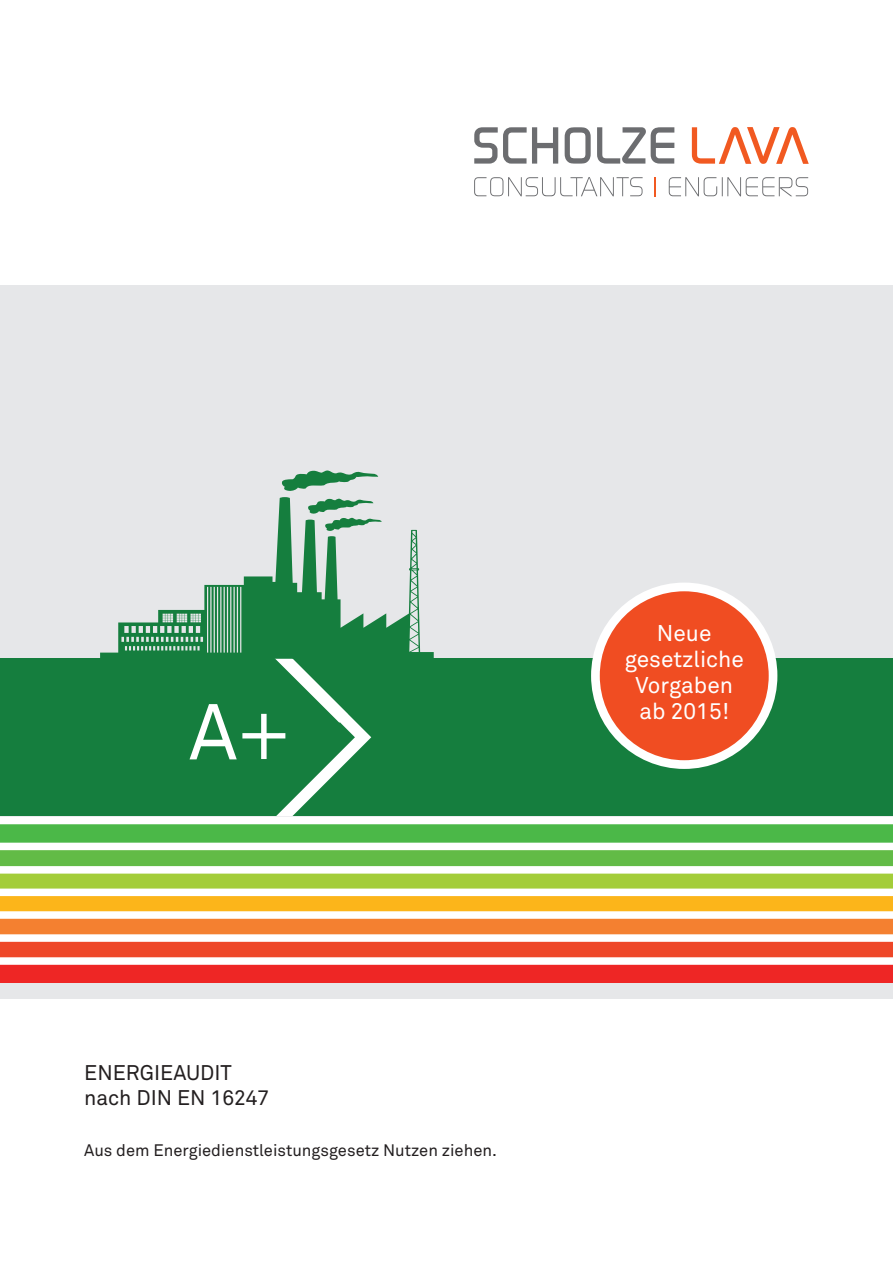
<style>
.page{position:relative;width:893px;height:1263px;background:#fff}
.page>*{position:absolute;margin:0;border:0;box-sizing:border-box;transform-origin:0 0}
.t1{font:78px "Akkurat";color:#fff}
.t2{font:22.65px/26.1px "Akkurat";color:#fff;text-align:center}
.t3{font:21px/25.5px "Akkurat";color:#231f20}
.t4{font:16.5px "Akkurat";color:#231f20}
</style>
<div class="page">
<div style="left:0;top:285px;width:893px;height:714px;background:#e6e7e9"></div>
<svg style="left:692px;top:127px;width:117px;height:37px"></svg>
<svg style="left:474px;top:127px;width:200px;height:37px"></svg>
<svg style="left:669px;top:177px;width:139px;height:19px"></svg>
<svg style="left:654px;top:177px;width:2px;height:19px"></svg>
<svg style="left:474px;top:177px;width:169px;height:19px"></svg>
<div style="left:0;top:658px;width:893px;height:158px;background:#157e3e"></div>
<div style="left:595px;top:587px;width:178px;height:177px;background:#f04d22;border-radius:50%"></div>
<div style="left:591px;top:583px;width:186px;height:186px;border:9px solid #fff;border-radius:50%"></div>
<div style="left:0;top:960px;width:893px;height:23px;background:#ee2625"></div>
<div style="left:0;top:938px;width:893px;height:22px;background:#ee4728"></div>
<div style="left:0;top:915px;width:893px;height:23px;background:#f48030"></div>
<div style="left:0;top:892px;width:893px;height:23px;background:#fcb51a"></div>
<div style="left:0;top:870px;width:893px;height:22px;background:#a3cd39"></div>
<div style="left:0;top:847px;width:893px;height:23px;background:#62bb46"></div>
<div style="left:0;top:824px;width:893px;height:23px;background:#4bb848"></div>
<div style="left:0;top:843px;width:893px;height:7px;background:#fff"></div>
<div style="left:0;top:817px;width:893px;height:7px;background:#fff"></div>
<div style="left:0;top:866px;width:893px;height:8px;background:#fff"></div>
<div style="left:0;top:888px;width:893px;height:8px;background:#fff"></div>
<div style="left:0;top:911px;width:893px;height:8px;background:#fff"></div>
<div style="left:0;top:934px;width:893px;height:8px;background:#fff"></div>
<div style="left:0;top:957px;width:893px;height:8px;background:#fff"></div>
<svg style="left:275px;top:659px;width:96px;height:157px"></svg>
<svg style="left:282px;top:470px;width:96px;height:21px"></svg>
<svg style="left:100px;top:497px;width:334px;height:162px"></svg>
<h1 class="t1" style="left:189px;top:683px;width:103px">A+</h1>
<p class="t3" style="left:84px;top:1059px;width:149px">Energieaudit nach DIN</p>
<p class="t3" style="left:177px;top:1085px;width:94px">EN 16247</p>
<p class="t4" style="left:84px;top:1140px;width:414px">Aus dem Energiedienstleistungsgesetz N utzen ziehen.</p>
<h2 class="t2" style="left:625px;top:620px;width:121px">Neue gesetzliche<br>Vorgaben ab 2015!</h2>
</div>
